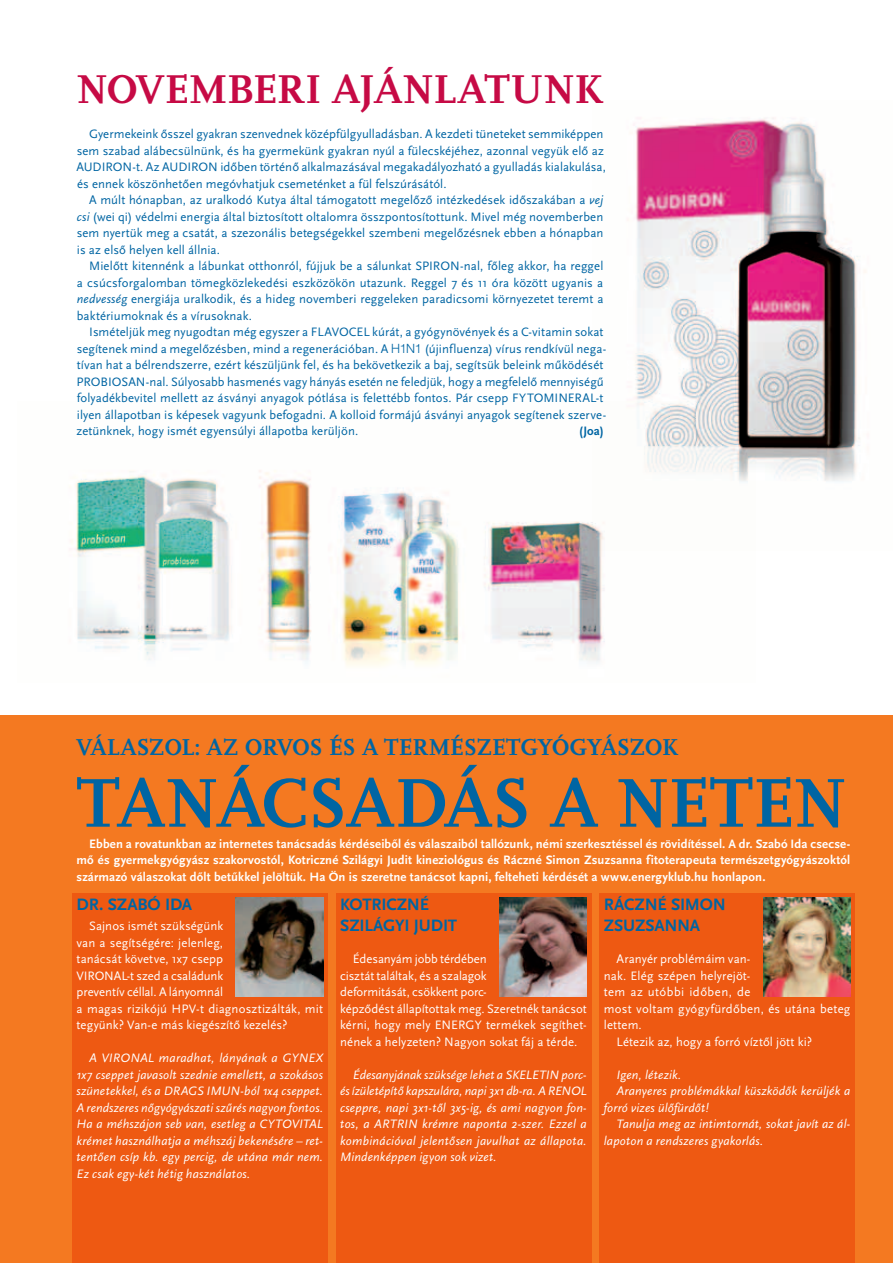
<style>
.page{position:relative;width:893px;height:1263px;background:#fff}
.page>*{position:absolute;margin:0;border:0;box-sizing:border-box;transform-origin:0 0}
.t1{font:700 72px "Scala CE";letter-spacing:-.02em;color:#0065a3}
.t2{font:700 42px "Scala CE";letter-spacing:-.01em;color:#c60a45}
.t3{font:700 24px "Scala CE";letter-spacing:-.015em;color:#0065a3}
.t4{font:700 17.25px/20.7px "Scala Sans CE";letter-spacing:-.01em;color:#0065a3}
.t5{font:12.75px/16.5px "Scala Sans CE";letter-spacing:.005em;color:#0065a3}
.t6{font:italic 12.75px/16.5px "Scala Sans CE";letter-spacing:.015em;color:#fff;text-align:justify}
.t7{font:12.75px/16.5px "Scala Sans CE";letter-spacing:.005em;color:#fff}
.t8{font:700 12.75px/16.5px "Scala Sans CE";letter-spacing:.01em;color:#fff;text-align:justify}
.t9{font:12.75px "Scala Sans CE";letter-spacing:.04em;color:#fff}
.t10{font:700 12.75px "Scala Sans CE";color:#0065a3}
.s1{font-style:italic}
.s2{font-family:"Helvetica Neue";font-weight:300}
</style>
<div class="page">
<div style="left:0;top:716px;width:893px;height:547px;background:#f47921"></div>
<img style="left:71px;top:470px;width:534px;height:196px">
<img style="left:593px;top:118px;width:273px;height:433px">
<div style="left:336px;top:893px;width:255px;height:370px;background:#ee5912"></div>
<div style="left:600px;top:893px;width:255px;height:370px;background:#ee5912"></div>
<div style="left:72px;top:893px;width:255px;height:370px;background:#ee5912"></div>
<img style="left:763px;top:897px;width:87px;height:99px">
<img style="left:500px;top:897px;width:87px;height:99px">
<img style="left:236px;top:897px;width:87px;height:99px">
<h2 class="t2" style="left:77px;top:65px;width:527px">NOVEMBERI AJÁNLATUNK</h2>
<p class="t5" style="left:76px;top:126px;width:531px;text-indent:13px">Gyermekeink ősszel gyakran szenvednek középfülgyulladásban. A kezdeti tüneteket semmiképpen sem szabad alábecsülnünk, és ha gyermekünk gyakran nyúl a fülecskéjéhez, azonnal vegyük elő az AUDIRON-t. Az AUDIRON időben történő alkalmazásával megakadályozható a gyulladás kialakulása, és ennek köszönhetően megóvhatjuk csemeténket a fül felszúrásától.</p>
<p class="t5" style="left:77px;top:192px;width:528px;text-align:justify;text-indent:12px">A múlt hónapban, az uralkodó Kutya által támogatott megelőző intézkedések időszakában a <span class="s1">vej csi</span> (wei qi) védelmi energia által biztosított oltalomra összpontosítottunk. Mivel még novemberben sem nyertük meg a csatát, a szezonális betegségekkel szembeni megelőzésnek ebben a hónapban is az első helyen kell állnia.</p>
<p class="t5" style="left:77px;top:258px;width:528px;text-align:justify;text-indent:12px">Mielőtt kitennénk a lábunkat otthonról, fújjuk be a sálunkat SPIRON-nal, főleg akkor, ha reggel a csúcsforgalomban tömegközlekedési eszközökön utazunk. Reggel 7 és 11 óra között ugyanis a <span class="s1">nedvesség</span> energiája uralkodik, és a hideg novemberi reggeleken paradicsomi környezetet teremt a baktériumoknak és a vírusoknak.</p>
<p class="t5" style="left:77px;top:324px;width:531px;text-indent:13px">Ismételjük meg nyugodtan még egyszer a FLAVOCEL kúrát, a gyógynövények és a C-vitamin sokat segítenek mind a megelőzésben, mind a regenerációban. A <span class="s2">H1N1</span> (újinfluenza) vírus rendkívül nega&shy;tívan hat a bélrendszerre, ezért készüljünk fel, és ha bekövetkezik a baj, segítsük beleink működését PROBIOSAN-nal. Súlyosabb hasmenés vagy hányás esetén ne feledjük, hogy a megfelelő mennyiségű folyadékbevitel mellett az ásványi anyagok pótlása is felettébb fontos. Pár csepp FYTOMINERAL-t ilyen állapotban is képesek vagyunk befogadni. A kolloid formájú ásványi anyagok segítenek szerve&shy;zetünknek, hogy ismét egyensúlyi állapotba kerüljön.</p>
<p class="t10" style="left:579px;top:424px;width:26px">(Joa)</p>
<h3 class="t3" style="left:77px;top:733px;width:186px">VÁLASZOL: AZ ORVO</h3>
<h3 class="t3" style="left:310px;top:733px;width:107px">S ÉS A TERM</h3>
<h3 class="t3" style="left:450px;top:733px;width:229px">ÉSZETGYÓGYÁSZOK</h3>
<h1 class="t1" style="left:77px;top:761px;width:722px">TANÁCSADÁS A NETEN</h1>
<p class="t8" style="left:77px;top:836px;width:775px;text-indent:13px">Ebben a rovatunkban az internetes tanácsadás kérdéseiből és válaszaiból tallózunk, némi szerkesztéssel és rövidítéssel. A dr. Szabó Ida csecse&shy;mő és gyermekgyógyász szakorvostól, Kotriczné Szilágyi Judit kineziológus és Ráczné Simon Zsuzsanna fitoterapeuta természetgyógyászoktól származó válaszokat dőlt betűkkel jelöltük. Ha Ön is szeretne tanácsot kapni, felteheti kérdését a www.energyklub.hu honlapon.</p>
<h3 class="t4" style="left:77px;top:894px;width:117px">DR. SZABÓ IDA</h3>
<p class="t7" style="left:77px;top:918px;width:248px;text-indent:13px">Sajnos ismét szükségünk<br>van a segítségére: jelenleg,<br>tanácsát követve, 1x7 csepp<br>VIRONAL-t szed a családunk<br>preventív céllal. A lányomnál<br>a magas rizikójú HPV-t diagnosztizálták, mit tegyünk? Van-e más kiegészítő kezelés?</p>
<p class="t6" style="left:77px;top:1050px;width:248px;text-indent:13px">A VIRONAL maradhat, lányának a GYNEX 1x7 cseppet javasolt szednie emellett, a szokásos szünetekkel, és a DRAGS IMUN-ból 1x4 cseppet.<br>A rendszeres nőgyógyászati szűrés nagyon fontos.<br>Ha a méhszájon seb van, esetleg a CYTOVITAL krémet használhatja a méhszáj bekenésére – ret&shy;tentően csíp kb. egy percig, de utána már nem.<br>Ez csak egy-két hétig használatos.</p>
<h3 class="t4" style="left:340px;top:894px;width:119px">KOTRICZNÉ<br>SZILÁGYI JUDIT</h3>
<p class="t7" style="left:340px;top:951px;width:248px;text-indent:13px">Édesanyám jobb térdében<br>cisztát találtak, és a szalagok<br>deformitását, csökkent porc-<br>képződést állapítottak meg. Szeretnék tanácsot kérni, hogy mely ENERGY termékek segíthet&shy;nének a helyzeten? Nagyon sokat fáj a térde.</p>
<p class="t6" style="left:340px;top:1067px;width:248px;text-indent:13px">Édesanyjának szüksége lehet a SKELETIN porc&shy;és ízületépítő kapszulára, napi 3x1 db-ra. A RENOL cseppre, napi 3x1-től 3x5-ig, és ami nagyon fon&shy;tos, a ARTRIN krémre naponta 2-szer. Ezzel a kombinációval jelentősen javulhat az állapota.<br>Mindenképpen igyon sok vizet.</p>
<h3 class="t4" style="left:604px;top:894px;width:124px">RÁCZNÉ SIMON<br>ZSUZSANNA</h3>
<p class="t7" style="left:617px;top:951px;width:135px">Aranyér problémáim van-</p>
<p class="t7" style="left:604px;top:968px;width:148px">nak. Elég szépen helyrejöt-</p>
<p class="t9" style="left:604px;top:985px;width:148px">tem az utóbbi időben, de</p>
<p class="t7" style="left:604px;top:1001px;width:248px">most voltam gyógyfürdőben, és utána beteg</p>
<p class="t7" style="left:604px;top:1017px;width:40px">lettem.</p>
<p class="t7" style="left:617px;top:1034px;width:197px">Létezik az, hogy a forró víztől jött ki?</p>
<p class="t6" style="left:617px;top:1067px;width:66px">Igen, létezik.</p>
<p class="t6" style="left:617px;top:1083px;width:235px">Aranyeres problémákkal küszködők kerüljék a</p>
<p class="t6" style="left:604px;top:1100px;width:106px">forró vizes ülőfürdőt!</p>
<p class="t6" style="left:617px;top:1116px;width:235px">Tanulja meg az intimtornát, sokat javít az ál-</p>
<p class="t6" style="left:604px;top:1133px;width:161px">lapoton a rendszeres gyakorlás.</p>
</div>
